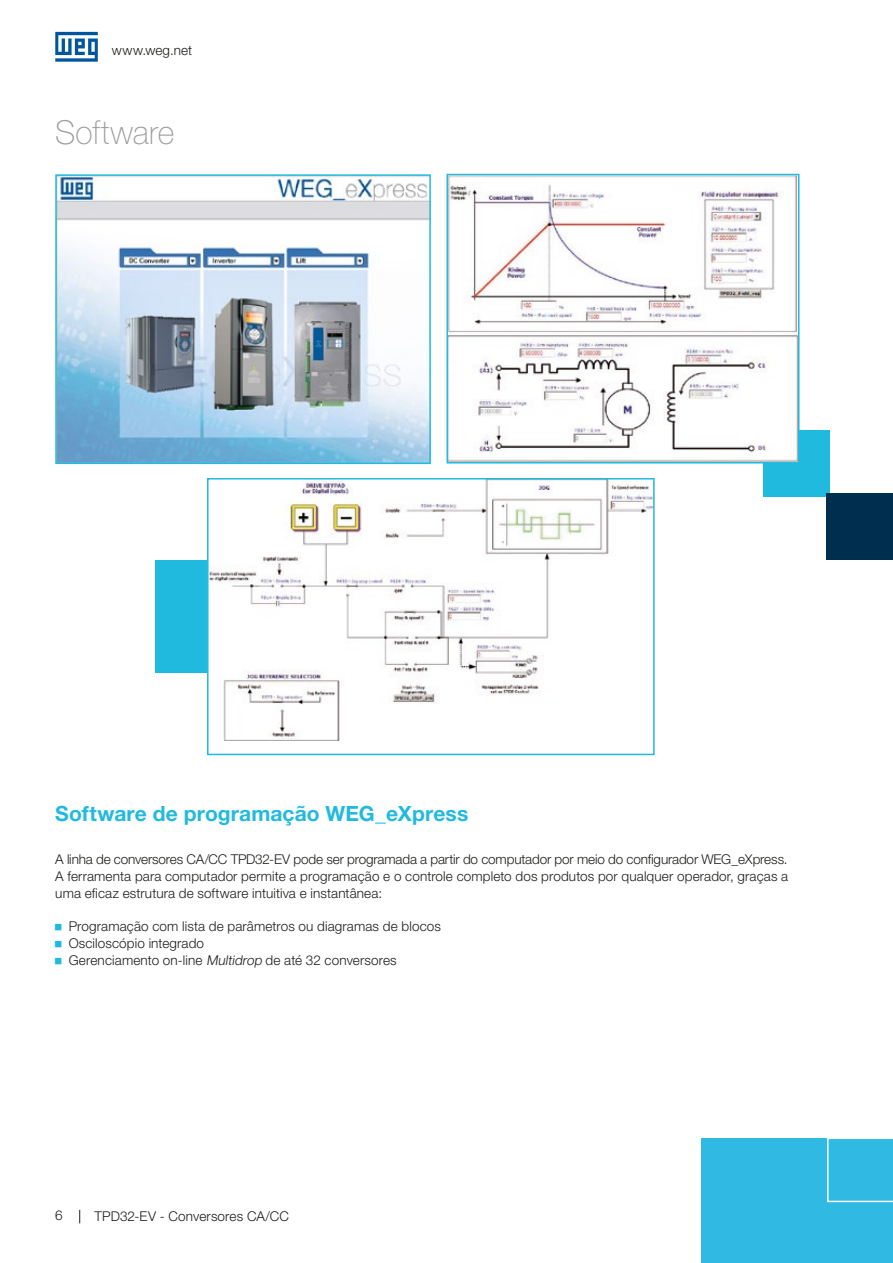
<style>
.page{position:relative;width:893px;height:1263px;background:#fff}
.page>*{position:absolute;margin:0;border:0;box-sizing:border-box;transform-origin:0 0}
.t1{font:100 33px "Helvetica Neue LT Pro";color:#9d9d9d}
.t2{font:700 21px "Helvetica Neue LT Pro";letter-spacing:.005em;color:#20badf}
.t3{font:300 13.5px/17px "Helvetica Neue LT Pro";letter-spacing:.01em;color:#1d1d1b;text-align:justify}
.s1{font-style:italic}
</style>
<div class="page">
<svg style="left:79px;top:1210px;width:1px;height:13px"></svg>
<svg style="left:55px;top:32px;width:43px;height:30px"></svg>
<div style="left:763px;top:430px;width:67px;height:67px;background:#20badf"></div>
<div style="left:826px;top:494px;width:67px;height:66px;background:#002e4e"></div>
<div style="left:155px;top:560px;width:104px;height:113px;background:#20badf"></div>
<img style="left:58px;top:177px;width:370px;height:284px">
<div style="left:55px;top:174px;width:376px;height:290px;border:2px solid #20badf"></div>
<img style="left:449px;top:177px;width:347px;height:283px">
<div style="left:446px;top:174px;width:353px;height:289px;border:2px solid #20badf"></div>
<img style="left:210px;top:481px;width:442px;height:259px">
<div style="left:207px;top:478px;width:448px;height:277px;border:2px solid #20badf"></div>
<div style="left:701px;top:1139px;width:192px;height:124px;background:#2fb9e3"></div>
<svg style="left:827px;top:1138px;width:66px;height:64px"></svg>
<p class="t3" style="left:112px;top:42px;width:82px">www.weg.net</p>
<h1 class="t1" style="left:55px;top:112px;width:121px">Software</h1>
<h2 class="t2" style="left:55px;top:800px;width:414px">Software de programação WEG_eXpress</h2>
<p class="t3" style="left:55px;top:850px;width:734px">A linha de conversores CA/CC TPD32-EV pode ser programada a partir do computador por meio do configurador WEG_eXpress.<br>A ferramenta para computador permite a programação e o controle completo dos produtos por qualquer operador, graças a uma eficaz estrutura de software intuitiva e instantânea:</p>
<p class="t3" style="left:69px;top:917px;width:374px;text-align:left">Programação com lista de parâmetros ou diagramas de blocos<br>Osciloscópio integrado<br>Gerenciamento on-line <span class="s1">Multidrop</span> de até 32 conversores</p>
<p class="t3" style="left:55px;top:1207px;width:9px">6</p>
<p class="t3" style="left:95px;top:1207px;width:196px">TPD32-EV - Conversores CA/CC</p>
</div>
